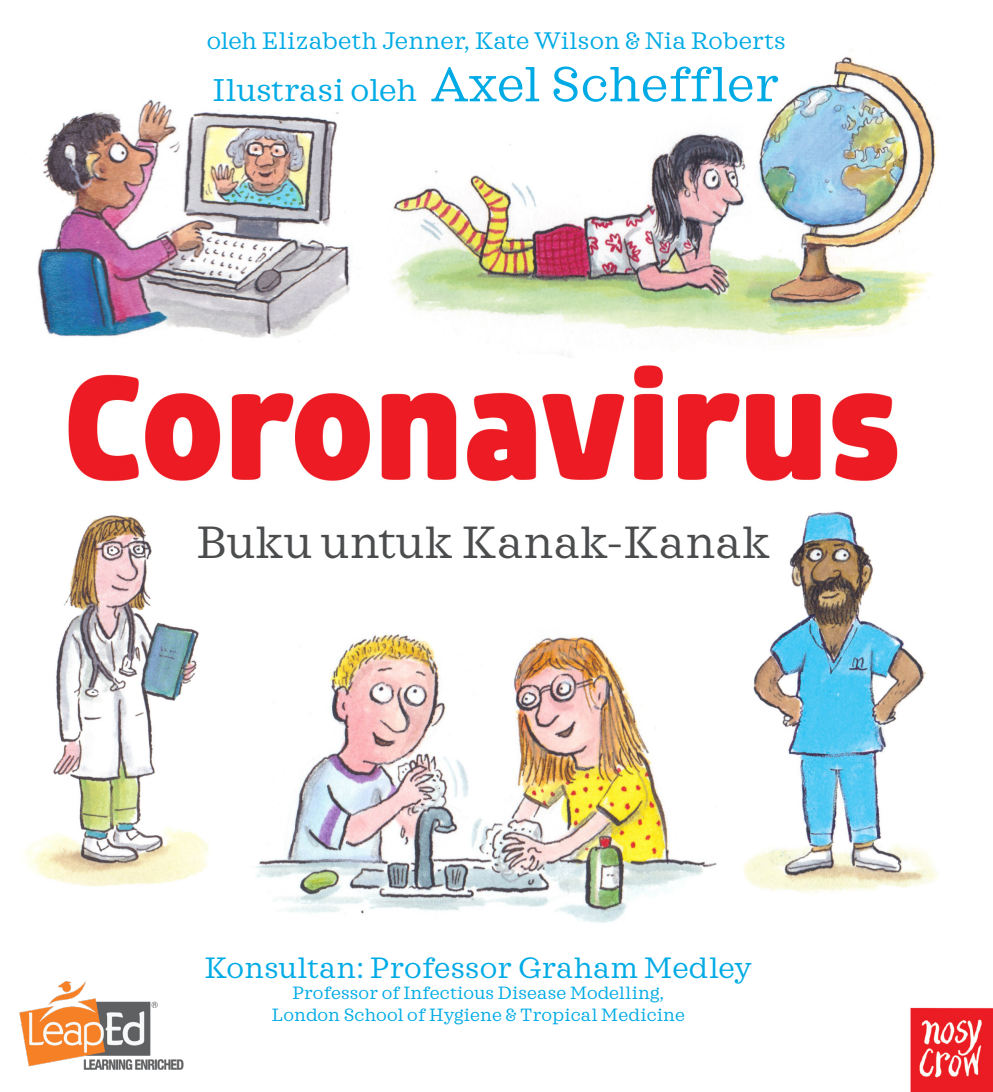
<style>
.page{position:relative;width:993px;height:1092px;background:#fff}
.page>*{position:absolute;margin:0;border:0;box-sizing:border-box;transform-origin:0 0}
.t1{font:46.2px "Sagona Book DEMO";letter-spacing:.01em;color:#4b4c4d}
.t2{font:32.2px "Sagona Book DEMO";letter-spacing:.01em;color:#00abe5}
.t3{font:30.1px "Sagona Book DEMO";letter-spacing:.01em;color:#00abe5}
.t4{font:24.5px "Sagona Book DEMO";letter-spacing:.01em;color:#00abe5}
.t5{font:18.2px/22.4px "Sagona Book DEMO";letter-spacing:.01em;color:#00abe5;text-align:center}
.s1{font-size:50.4px}
</style>
<div class="page">
<img style="left:25px;top:50px;width:967px;height:1041px">
<img style="left:19px;top:977px;width:177px;height:96px">
<p class="t4" style="left:207px;top:30px;width:580px">oleh Elizabeth Jenner, Kate Wilson &amp; Nia Roberts</p>
<p class="t2" style="left:213px;top:76px;width:567px">Ilustrasi oleh <span class="s1">Axel Scheffler</span></p>
<p class="t1" style="left:197px;top:521px;width:574px">Buku untuk Kanak-Kanak</p>
<p class="t3" style="left:205px;top:953px;width:548px">Konsultan: Professor Graham Medley</p>
<p class="t5" style="left:271px;top:982px;width:414px">Professor of Infectious Disease Modelling,<br>London School of Hygiene &amp; Tropical Medicine</p>
</div>
